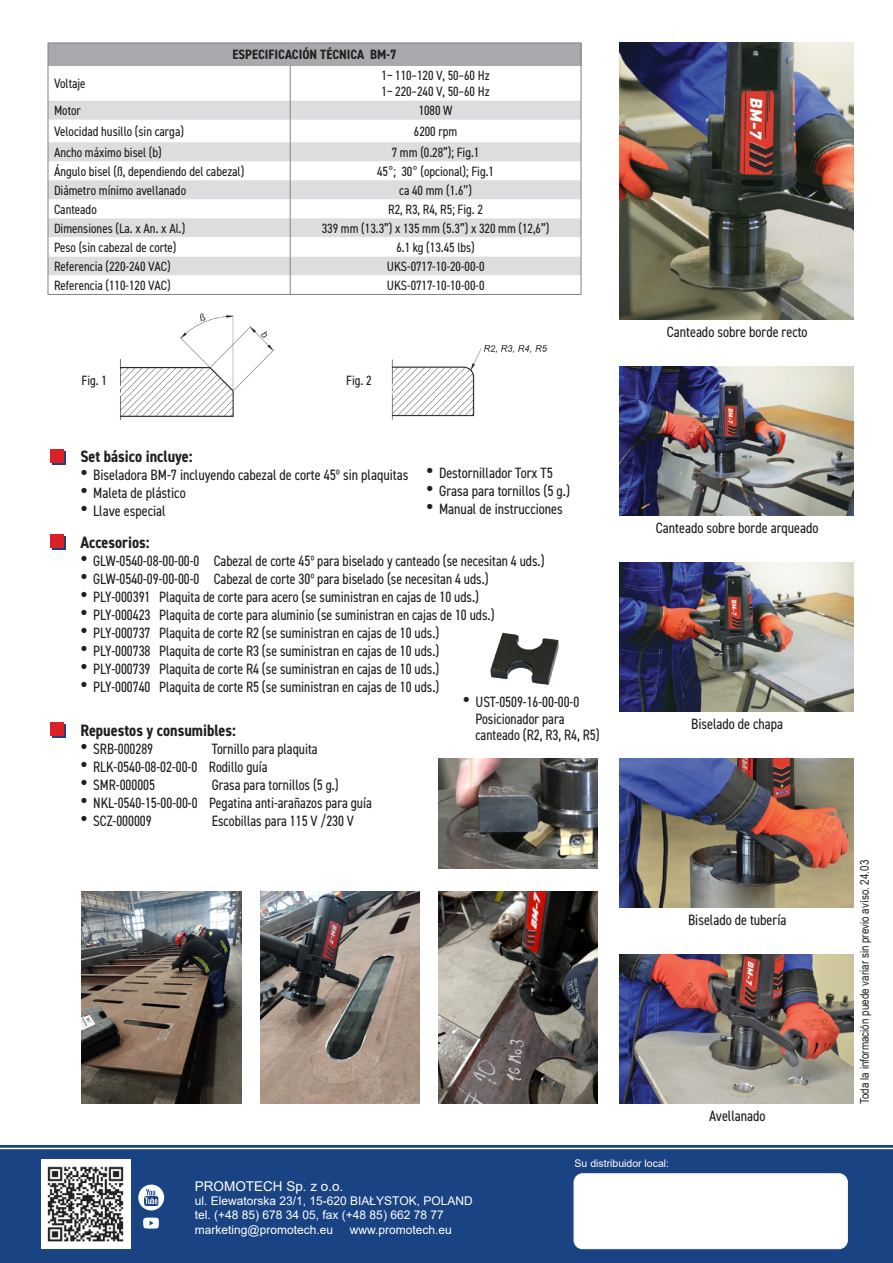
<style>
.page{position:relative;width:893px;height:1263px;background:#fff}
.page>*{position:absolute;margin:0;border:0;box-sizing:border-box;transform-origin:0 0}
.tytul_ulotka_promotech_mniejszy{font:700 condensed 16.5px "DIN2014";color:#231f20}
.tekst_ulotka_promotech{font:condensed 15px/16.5px "DIN2014";color:#231f20}
.w_tabelce_tresc{font:condensed 13.5px "DIN2014";color:#231f20}
.Styl_akapitowy5{font:700 condensed 13.5px "DIN2014";color:#231f20}
.t1{font:13.5px "Arial";color:#fff}
.tekst_ulotka_promotech-2{font:condensed 13.5px "DIN2014";color:#231f20}
.t2{font:12px "Arial";color:#fff}
.t3{font:12px "Arial Narrow";color:#231f20}
.t4{font:10.5px "Arial";color:#fff}
.s1{font-family:"Arial";font-stretch:normal}
.s2{font-family:"Arial";font-stretch:normal;font-size:21px}
</style>
<div class="page">
<div style="left:48px;top:43px;width:533px;height:22px;background:#a8a9ad"></div>
<hr style="left:48px;top:43px;width:242px;height:1px;background:#808285">
<svg style="left:48px;top:43px;width:1px;height:22px"></svg>
<hr style="left:290px;top:43px;width:291px;height:1px;background:#808285">
<svg style="left:581px;top:43px;width:1px;height:22px"></svg>
<hr style="left:48px;top:65px;width:1px;height:36px;background:#808285">
<hr style="left:290px;top:65px;width:1px;height:36px;background:#808285">
<hr style="left:581px;top:65px;width:1px;height:36px;background:#808285">
<svg style="left:48px;top:101px;width:534px;height:193px"></svg>
<hr style="left:48px;top:294px;width:242px;height:1px;background:#808285">
<hr style="left:290px;top:294px;width:291px;height:1px;background:#808285">
<img style="left:620px;top:43px;width:234px;height:276px">
<img style="left:620px;top:366px;width:234px;height:149px">
<img style="left:620px;top:562px;width:234px;height:149px">
<img style="left:620px;top:758px;width:234px;height:149px">
<img style="left:620px;top:954px;width:234px;height:149px">
<div style="left:53px;top:452px;width:13px;height:13px;background:#1a4383"></div>
<div style="left:51px;top:449px;width:13px;height:14px;background:#da2128"></div>
<div style="left:53px;top:537px;width:13px;height:13px;background:#1a4383"></div>
<div style="left:51px;top:534px;width:13px;height:14px;background:#da2128"></div>
<svg style="left:53px;top:724px;width:13px;height:14px"></svg>
<div style="left:51px;top:722px;width:13px;height:13px;background:#da2128"></div>
<img style="left:119px;top:313px;width:156px;height:107px">
<img style="left:391px;top:345px;width:156px;height:75px">
<img style="left:490px;top:632px;width:69px;height:53px">
<div style="left:0;top:1145px;width:893px;height:118px;background:#1a4383"></div>
<img style="left:41px;top:1159px;width:89px;height:90px">
<div style="left:574px;top:1174px;width:273px;height:75px;background:#fff;border-radius:9px"></div>
<div style="left:574px;top:1173px;width:273px;height:76px;border:1px solid #fff;border-radius:9px"></div>
<svg style="left:138px;top:1184px;width:26px;height:26px"></svg>
<svg style="left:143px;top:1217px;width:16px;height:11px"></svg>
<hr style="left:0;top:1148px;width:893px;height:1px;background:#fff">
<img style="left:260px;top:891px;width:159px;height:213px">
<img style="left:81px;top:891px;width:161px;height:213px">
<img style="left:438px;top:891px;width:159px;height:213px">
<img style="left:438px;top:758px;width:159px;height:110px">
<p class="w_tabelce_tresc" style="left:54px;top:75px;width:33px">Voltaje</p>
<p class="Styl_akapitowy5" style="left:233px;top:46px;width:165px">ESPECIFICACIÓN TÉCNICA BM-7</p>
<p class="w_tabelce_tresc" style="left:382px;top:67px;width:110px">1~ 110–120 V, 50–60 Hz</p>
<p class="w_tabelce_tresc" style="left:382px;top:83px;width:110px">1~ 220–240 V, 50–60 Hz</p>
<p class="w_tabelce_tresc" style="left:54px;top:102px;width:28px">Motor</p>
<p class="w_tabelce_tresc" style="left:419px;top:102px;width:35px">1080 W</p>
<p class="w_tabelce_tresc" style="left:54px;top:123px;width:131px">Velocidad husillo (sin carga)</p>
<p class="w_tabelce_tresc" style="left:414px;top:123px;width:45px">6200 rpm</p>
<p class="w_tabelce_tresc" style="left:54px;top:143px;width:109px">Ancho máximo bisel (b)</p>
<p class="w_tabelce_tresc" style="left:392px;top:143px;width:89px">7 mm (0.28”); Fig.1</p>
<p class="w_tabelce_tresc" style="left:54px;top:162px;width:192px">Ángulo bisel (ß, dependiendo del cabezal)</p>
<p class="w_tabelce_tresc" style="left:377px;top:162px;width:118px">45<span class="s1">°</span>; 30<span class="s1">°</span> (opcional); Fig.1</p>
<p class="w_tabelce_tresc" style="left:54px;top:181px;width:134px">Diámetro mínimo avellanado</p>
<p class="w_tabelce_tresc" style="left:399px;top:181px;width:74px">ca 40 mm (1.6’’)</p>
<p class="w_tabelce_tresc" style="left:54px;top:200px;width:44px">Canteado</p>
<p class="w_tabelce_tresc" style="left:388px;top:200px;width:96px">R2, R3, R4, R5; Fig. 2</p>
<p class="w_tabelce_tresc" style="left:54px;top:219px;width:133px">Dimensiones (La. x An. x Al.)</p>
<p class="w_tabelce_tresc" style="left:322px;top:219px;width:229px">339 mm (13.3”) x 135 mm (5.3”) x 320 mm (12,6”)</p>
<p class="w_tabelce_tresc" style="left:54px;top:238px;width:124px">Peso (sin cabezal de corte)</p>
<p class="w_tabelce_tresc" style="left:396px;top:238px;width:80px">6.1 kg (13.45 lbs)</p>
<p class="w_tabelce_tresc" style="left:54px;top:258px;width:118px">Referencia (220-240 VAC)</p>
<p class="w_tabelce_tresc" style="left:387px;top:258px;width:99px">UKS-0717-10-20-00-0</p>
<p class="w_tabelce_tresc" style="left:54px;top:277px;width:118px">Referencia (110-120 VAC)</p>
<p class="w_tabelce_tresc" style="left:387px;top:277px;width:99px">UKS-0717-10-10-00-0</p>
<p class="tekst_ulotka_promotech-2" style="left:82px;top:371px;width:27px">Fig. 1</p>
<p class="tekst_ulotka_promotech-2" style="left:346px;top:371px;width:27px">Fig. 2</p>
<p class="tytul_ulotka_promotech_mniejszy" style="left:80px;top:445px;width:114px">Set básico incluye:</p>
<p class="tekst_ulotka_promotech" style="left:80px;top:466px;width:329px"><span class="s2">•</span> Biseladora BM-7 incluyendo cabezal de corte 45º sin plaquitas</p>
<p class="tekst_ulotka_promotech" style="left:80px;top:484px;width:107px"><span class="s2">•</span> Maleta de plástico</p>
<p class="tekst_ulotka_promotech" style="left:80px;top:502px;width:87px"><span class="s2">•</span> Llave especial</p>
<p class="tekst_ulotka_promotech" style="left:426px;top:464px;width:128px"><span class="s2">•</span> Destornillador Torx T5</p>
<p class="tekst_ulotka_promotech" style="left:426px;top:482px;width:145px"><span class="s2">•</span> Grasa para tornillos (5 g.)</p>
<p class="tekst_ulotka_promotech" style="left:426px;top:500px;width:138px"><span class="s2">•</span> Manual de instrucciones</p>
<p class="tytul_ulotka_promotech_mniejszy" style="left:80px;top:531px;width:71px">Accesorios:</p>
<p class="tekst_ulotka_promotech" style="left:80px;top:552px;width:466px"><span class="s2">•</span> GLW-0540-08-00-00-0 Cabezal de corte 45º para biselado y canteado (se necesitan 4 uds.)</p>
<p class="tekst_ulotka_promotech" style="left:80px;top:570px;width:410px"><span class="s2">•</span> GLW-0540-09-00-00-0 Cabezal de corte 30º para biselado (se necesitan 4 uds.)</p>
<p class="tekst_ulotka_promotech" style="left:80px;top:588px;width:400px"><span class="s2">•</span> PLY-000391 Plaquita de corte para acero (se suministran en cajas de 10 uds.)</p>
<p class="tekst_ulotka_promotech" style="left:80px;top:606px;width:416px"><span class="s2">•</span> PLY-000423 Plaquita de corte para aluminio (se suministran en cajas de 10 uds.)</p>
<p class="tekst_ulotka_promotech" style="left:80px;top:624px;width:360px"><span class="s2">•</span> PLY-000737 Plaquita de corte R2 (se suministran en cajas de 10 uds.)</p>
<p class="tekst_ulotka_promotech" style="left:80px;top:642px;width:360px"><span class="s2">•</span> PLY-000738 Plaquita de corte R3 (se suministran en cajas de 10 uds.)</p>
<p class="tekst_ulotka_promotech" style="left:80px;top:660px;width:360px"><span class="s2">•</span> PLY-000739 Plaquita de corte R4 (se suministran en cajas de 10 uds.)</p>
<p class="tekst_ulotka_promotech" style="left:80px;top:678px;width:360px"><span class="s2">•</span> PLY-000740 Plaquita de corte R5 (se suministran en cajas de 10 uds.)</p>
<p class="tytul_ulotka_promotech_mniejszy" style="left:80px;top:719px;width:157px">Repuestos y consumibles:</p>
<p class="tekst_ulotka_promotech" style="left:80px;top:740px;width:74px"><span class="s2">•</span> SRB-000289</p>
<p class="tekst_ulotka_promotech" style="left:212px;top:740px;width:107px">Tornillo para plaquita</p>
<p class="tekst_ulotka_promotech" style="left:80px;top:758px;width:189px"><span class="s2">•</span> RLK-0540-08-02-00-0 Rodillo guía</p>
<p class="tekst_ulotka_promotech" style="left:80px;top:776px;width:76px"><span class="s2">•</span> SMR-000005</p>
<p class="tekst_ulotka_promotech" style="left:212px;top:776px;width:129px">Grasa para tornillos (5 g.)</p>
<p class="tekst_ulotka_promotech" style="left:80px;top:794px;width:293px"><span class="s2">•</span> NKL-0540-15-00-00-0 Pegatina anti-arañazos para guía</p>
<p class="tekst_ulotka_promotech" style="left:80px;top:812px;width:73px"><span class="s2">•</span> SCZ-000009</p>
<p class="tekst_ulotka_promotech" style="left:212px;top:812px;width:144px">Escobillas para 115 V /230 V</p>
<p class="tekst_ulotka_promotech" style="left:475px;top:693px;width:126px;text-indent:-13px"><span class="s2">•</span> UST-0509-16-00-00-0<br>Posicionador para canteado (R2, R3, R4, R5)</p>
<p class="tekst_ulotka_promotech" style="left:667px;top:323px;width:142px">Canteado sobre borde recto</p>
<p class="tekst_ulotka_promotech" style="left:656px;top:519px;width:164px">Canteado sobre borde arqueado</p>
<p class="tekst_ulotka_promotech" style="left:691px;top:715px;width:94px">Biselado de chapa</p>
<p class="tekst_ulotka_promotech" style="left:688px;top:911px;width:100px">Biselado de tubería</p>
<p class="tekst_ulotka_promotech" style="left:709px;top:1107px;width:58px">Avellanado</p>
<p class="t1" style="left:195px;top:1176px;width:150px">PROMOTECH Sp. z o.o.</p>
<p class="t2" style="left:195px;top:1192px;width:279px">ul. Elewatorska 23/1, 15-620 BIAŁYSTOK, POLAND</p>
<p class="t2" style="left:195px;top:1207px;width:250px">tel. (+48 85) 678 34 05, fax (+48 85) 662 78 77</p>
<p class="t2" style="left:195px;top:1221px;width:140px">marketing@promotech.eu</p>
<p class="t2" style="left:350px;top:1221px;width:104px">www.promotech.eu</p>
<p class="t4" style="left:575px;top:1156px;width:96px">Su distribuidor local:</p>
<p class="t3" style="left:856px;top:1104px;width:245px;rotate:-90deg">Toda la información puede variar sin previo avíso. 24.03</p>
</div>
